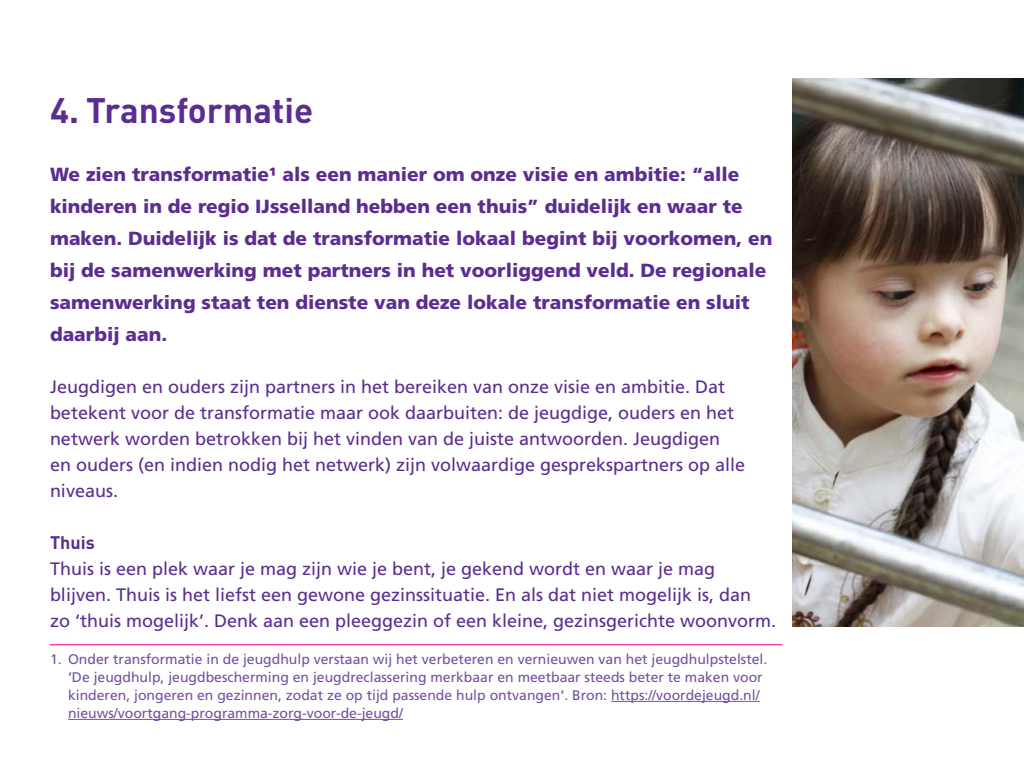
<style>
.page{position:relative;width:1024px;height:768px;background:#fff}
.page>*{position:absolute;margin:0;border:0;box-sizing:border-box;transform-origin:0 0}
.t1{font:700 35px "DIN";color:#5c2d91}
.t2{font:900 19px/32px "Frutiger";color:#5c2d91}
.t3{font:18px/26px "Frutiger";color:#5c2d91}
.t4{font:700 18px "DIN";color:#5c2d91}
.t5{font:14px/18px "Frutiger";color:#7551a1}
</style>
<div class="page">
<hr style="left:611px;top:701px;width:149px;height:1px;background:#7551a1">
<hr style="left:68px;top:719px;width:335px;height:1px;background:#7551a1">
<hr style="left:50px;top:645px;width:732px;height:1px;background:#ec008c">
<img style="left:793px;top:78px;width:231px;height:548px">
<h1 class="t1" style="left:50px;top:88px;width:265px">4. Transformatie</h1>
<p class="t2" style="left:50px;top:158px;width:724px">We zien transformatie¹ als een manier om onze visie en ambitie: “alle kinderen in de regio IJsselland hebben een thuis” duidelijk en waar te maken. Duidelijk is dat de transformatie lokaal begint bij voorkomen, en bij de samenwerking met partners in het voorliggend veld. De regionale samenwerking staat ten dienste van deze lokale transformatie en sluit daarbij aan.</p>
<p class="t3" style="left:50px;top:374px;width:697px">Jeugdigen en ouders zijn partners in het bereiken van onze visie en ambitie. Dat betekent voor de transformatie maar ook daarbuiten: de jeugdige, ouders en het netwerk worden betrokken bij het vinden van de juiste antwoorden. Jeugdigen en ouders (en indien nodig het netwerk) zijn volwaardige gesprekspartners op alle niveaus.</p>
<p class="t4" style="left:50px;top:531px;width:46px">Thuis</p>
<p class="t3" style="left:50px;top:556px;width:728px">Thuis is een plek waar je mag zijn wie je bent, je gekend wordt en waar je mag blijven. Thuis is het liefst een gewone gezinssituatie. En als dat niet mogelijk is, dan<br>zo ‘thuis mogelijk’. Denk aan een pleeggezin of een kleine, gezinsgerichte woonvorm.</p>
<p class="t5" style="left:68px;top:650px;width:701px;text-indent:-18px">1. Onder transformatie in de jeugdhulp verstaan wij het verbeteren en vernieuwen van het jeugdhulpstelstel. ‘De jeugdhulp, jeugdbescherming en jeugdreclassering merkbaar en meetbaar steeds beter te maken voor kinderen, jongeren en gezinnen, zodat ze op tijd passende hulp ontvangen‘. Bron: https://voordejeugd.nl/ nieuws/voortgang-programma-zorg-voor-de-jeugd/</p>
</div>
